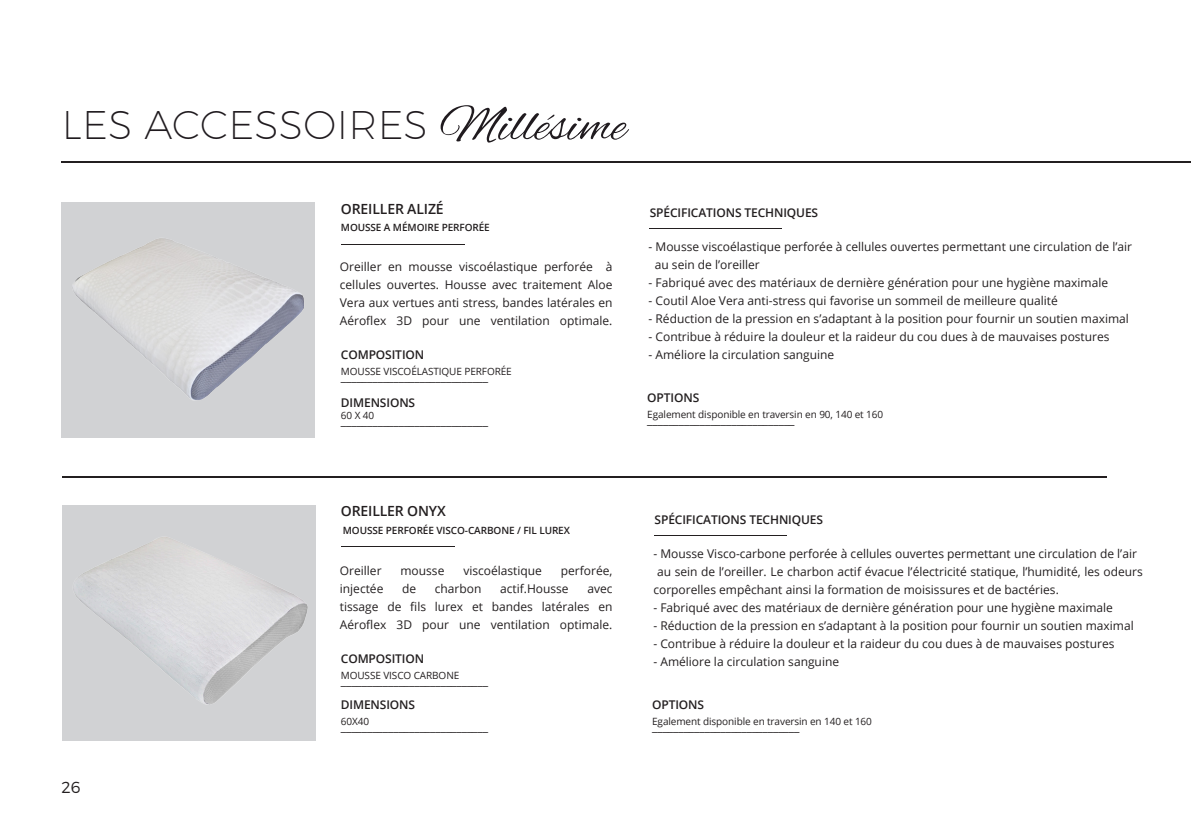
<style>
.page{position:relative;width:1191px;height:840px;background:#fff}
.page>*{position:absolute;margin:0;border:0;box-sizing:border-box;transform-origin:0 0}
.t1{font:200 40px "Montserrat";letter-spacing:.01em;color:#201b1f}
.t2{font:300 16px "Montserrat";color:#231f20}
.t3{font:600 14px "Open Sans";letter-spacing:-.01em;color:#231f20}
.t4{font:12px/18px "Open Sans";color:#231f20;text-align:justify}
.t5{font:600 12px "Open Sans";letter-spacing:-.01em;color:#231f20}
.t6{font:10px "Open Sans";letter-spacing:-.01em;color:#231f20}
.t7{font:600 10px "Open Sans";letter-spacing:-.01em;color:#231f20}
.s1{font-family:"Alex Brush";font-weight:400;font-size:52px}
</style>
<div class="page">
<hr style="left:341px;top:243px;width:123px;height:1px;background:#231f20">
<hr style="left:649px;top:227px;width:133px;height:1px;background:#231f20">
<div style="left:62px;top:505px;width:254px;height:235px;background:#d1d2d4"></div>
<hr style="left:341px;top:546px;width:113px;height:1px;background:#231f20">
<hr style="left:62px;top:476px;width:1044px;height:1px;background:#231f20">
<hr style="left:62px;top:161px;width:1128px;height:2px;background:#231f20">
<div style="left:61px;top:202px;width:254px;height:236px;background:#d1d2d4"></div>
<img style="left:73px;top:238px;width:231px;height:163px">
<hr style="left:654px;top:534px;width:133px;height:1px;background:#231f20">
<img style="left:75px;top:537px;width:233px;height:168px">
<h1 class="t1" style="left:62px;top:100px;width:565px">LES ACCESSOIRES <span class="s1">Millésime</span></h1>
<p class="t3" style="left:341px;top:199px;width:104px">OREILLER ALIZÉ</p>
<p class="t7" style="left:341px;top:221px;width:150px">MOUSSE A MÉMOIRE PERFORÉE</p>
<p class="t4" style="left:340px;top:257px;width:274px">Oreiller en mousse viscoélastique perforée à cellules ouvertes. Housse avec traitement Aloe Vera aux vertues anti stress, bandes latérales en Aéroflex 3D pour une ventilation optimale.</p>
<p class="t5" style="left:341px;top:346px;width:85px">COMPOSITION</p>
<p class="t6" style="left:341px;top:364px;width:172px">MOUSSE VISCOÉLASTIQUE PERFORÉE</p>
<p class="t4" style="left:341px;top:367px;width:149px">____________________________</p>
<p class="t5" style="left:341px;top:393px;width:76px">DIMENSIONS</p>
<p class="t6" style="left:341px;top:408px;width:35px">60 X 40</p>
<p class="t4" style="left:341px;top:411px;width:149px">____________________________</p>
<p class="t5" style="left:649px;top:204px;width:170px">SPÉCIFICATIONS TECHNIQUES</p>
<p class="t4" style="left:655px;top:237px;width:479px;text-indent:-6px">- Mousse viscoélastique perforée à cellules ouvertes permettant une circulation de l’air au sein de l’oreiller</p>
<p class="t4" style="left:648px;top:273px;width:461px">- Fabriqué avec des matériaux de dernière génération pour une hygiène maximale</p>
<p class="t4" style="left:648px;top:291px;width:411px">- Coutil Aloe Vera anti-stress qui favorise un sommeil de meilleure qualité</p>
<p class="t4" style="left:648px;top:309px;width:482px">- Réduction de la pression en s’adaptant à la position pour fournir un soutien maximal</p>
<p class="t4" style="left:648px;top:327px;width:462px">- Contribue à réduire la douleur et la raideur du cou dues à de mauvaises postures</p>
<p class="t4" style="left:648px;top:345px;width:187px">- Améliore la circulation sanguine</p>
<p class="t5" style="left:647px;top:389px;width:53px">OPTIONS</p>
<p class="t6" style="left:647px;top:407px;width:237px">Egalement disponible en traversin en 90, 140 et 160</p>
<p class="t4" style="left:647px;top:410px;width:149px">____________________________</p>
<h2 class="t2" style="left:61px;top:777px;width:20px">26</h2>
<p class="t3" style="left:341px;top:501px;width:106px">OREILLER ONYX</p>
<p class="t7" style="left:343px;top:523px;width:229px">MOUSSE PERFORÉE VISCO-CARBONE / FIL LUREX</p>
<p class="t4" style="left:340px;top:561px;width:43px">Oreiller</p>
<p class="t4" style="left:400px;top:561px;width:45px">mousse</p>
<p class="t4" style="left:463px;top:561px;width:80px">viscoélastique</p>
<p class="t4" style="left:561px;top:561px;width:53px">perforée,</p>
<p class="t4" style="left:340px;top:579px;width:45px">injectée</p>
<p class="t4" style="left:402px;top:579px;width:16px">de</p>
<p class="t4" style="left:435px;top:579px;width:48px">charbon</p>
<p class="t4" style="left:500px;top:579px;width:70px">actif.Housse</p>
<p class="t4" style="left:340px;top:579px;width:274px;text-indent:247px">avec tissage de fils lurex et bandes latérales en Aéroflex 3D pour une ventilation optimale.</p>
<p class="t5" style="left:341px;top:650px;width:85px">COMPOSITION</p>
<p class="t6" style="left:341px;top:668px;width:120px">MOUSSE VISCO CARBONE</p>
<p class="t4" style="left:341px;top:671px;width:149px">____________________________</p>
<p class="t5" style="left:341px;top:696px;width:76px">DIMENSIONS</p>
<p class="t6" style="left:341px;top:714px;width:30px">60X40</p>
<p class="t4" style="left:341px;top:717px;width:149px">____________________________</p>
<p class="t5" style="left:654px;top:511px;width:170px">SPÉCIFICATIONS TECHNIQUES</p>
<p class="t4" style="left:653px;top:543px;width:485px">- Mousse Visco-carbone perforée à cellules ouvertes permettant une circulation de l’air</p>
<p class="t4" style="left:657px;top:561px;width:487px">au sein de l’oreiller. Le charbon actif évacue l’électricité statique, l’humidité, les odeurs</p>
<p class="t4" style="left:653px;top:579px;width:407px">corporelles empêchant ainsi la formation de moisissures et de bactéries.</p>
<p class="t4" style="left:653px;top:597px;width:461px">- Fabriqué avec des matériaux de dernière génération pour une hygiène maximale</p>
<p class="t4" style="left:653px;top:615px;width:482px">- Réduction de la pression en s’adaptant à la position pour fournir un soutien maximal</p>
<p class="t4" style="left:653px;top:633px;width:462px">- Contribue à réduire la douleur et la raideur du cou dues à de mauvaises postures</p>
<p class="t4" style="left:653px;top:651px;width:187px">- Améliore la circulation sanguine</p>
<p class="t5" style="left:652px;top:696px;width:53px">OPTIONS</p>
<p class="t6" style="left:652px;top:714px;width:221px">Egalement disponible en traversin en 140 et 160</p>
<p class="t4" style="left:652px;top:717px;width:149px">____________________________</p>
</div>
